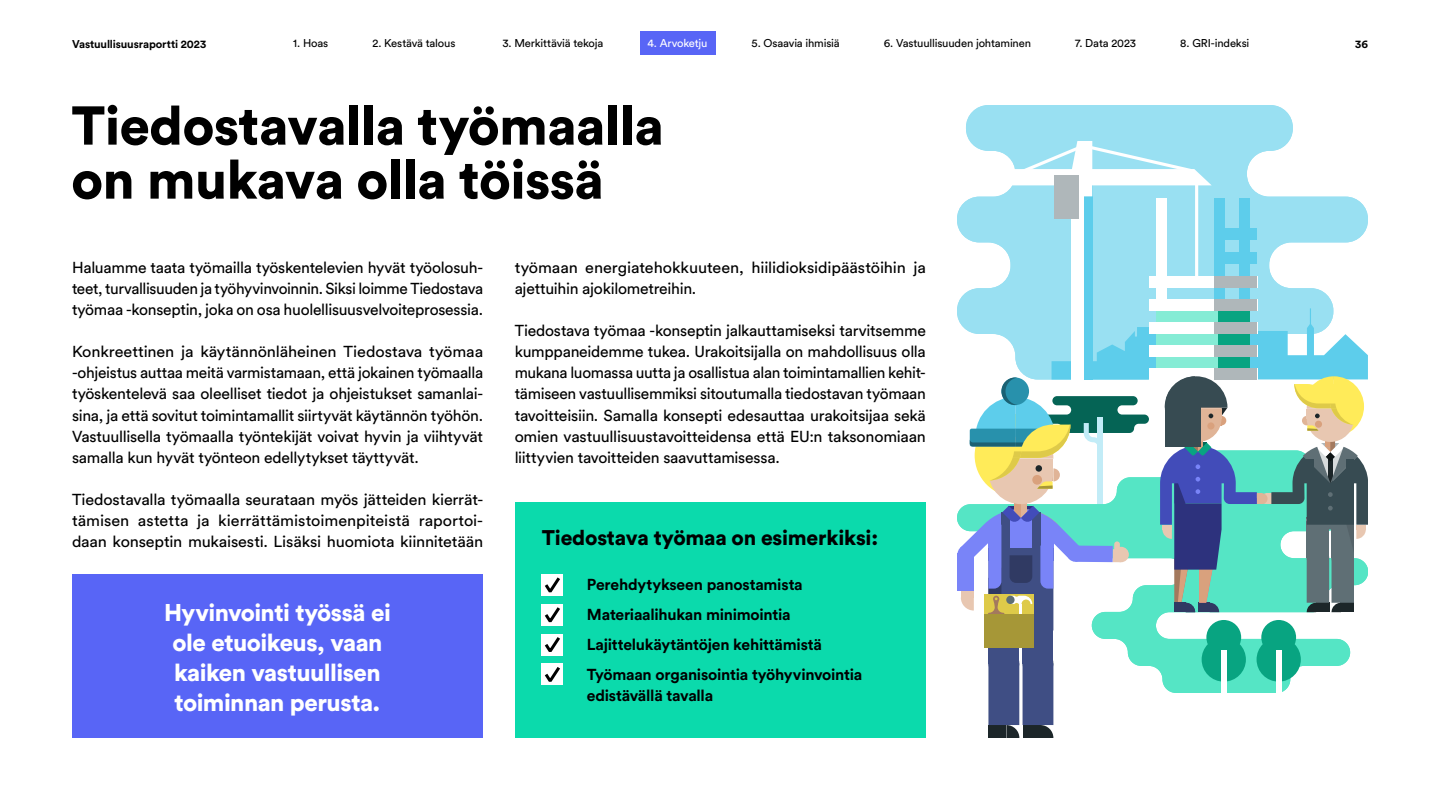
<style>
.page{position:relative;width:1440px;height:810px;background:#fff}
.page>*{position:absolute;margin:0;border:0;box-sizing:border-box;transform-origin:0 0}
.t1{font:900 54px/54px "Circular Std";letter-spacing:-.01em;color:#000}
.quotation{font:900 24px/30px "Circular Std";letter-spacing:-.025em;color:#fff;text-align:center}
.t2{font:900 21px "Circular Std";letter-spacing:-.01em;color:#000}
.leipäteksti_spaced_2{font:15.75px/21.1px "Circular Std";letter-spacing:-.015em;color:#000;text-align:justify}
.Checkboxes_no_space{font:700 15.75px/21.1px "Circular Std";letter-spacing:-.015em;color:#000}
.t3{font:11.25px "Circular Std";letter-spacing:-.015em;color:#000}
.t4{font:700 11.25px "Circular Std";letter-spacing:-.01em;color:#000}
.t5{font:11.25px "Circular Std";letter-spacing:-.02em;color:#fff}
</style>
<div class="page">
<div style="left:640px;top:32px;width:76px;height:23px;background:#5865f6"></div>
<div style="left:515px;top:502px;width:411px;height:236px;background:#0bdaac"></div>
<div style="left:72px;top:575px;width:411px;height:163px;background:#5865f6"></div>
<svg style="left:542px;top:574px;width:21px;height:22px"></svg>
<svg style="left:542px;top:604px;width:21px;height:22px"></svg>
<svg style="left:542px;top:634px;width:21px;height:22px"></svg>
<svg style="left:542px;top:664px;width:21px;height:21px"></svg>
<svg style="left:957px;top:105px;width:411px;height:218px;fill:#99e0f2"></svg>
<div style="left:1240px;top:198px;width:10px;height:110px;background:#5dcdeb"></div>
<div style="left:1214px;top:198px;width:11px;height:110px;background:#5dcdeb"></div>
<div style="left:1149px;top:276px;width:108px;height:12px;background:#fff"></div>
<div style="left:1149px;top:299px;width:108px;height:12px;background:#fff"></div>
<div style="left:1214px;top:276px;width:43px;height:12px;background:#afb7ba"></div>
<div style="left:1214px;top:252px;width:43px;height:11px;background:#5dcdeb"></div>
<div style="left:1214px;top:228px;width:43px;height:11px;background:#5dcdeb"></div>
<div style="left:1214px;top:299px;width:43px;height:12px;background:#afb7ba"></div>
<div style="left:1156px;top:198px;width:11px;height:107px;background:#fff"></div>
<div style="left:1072px;top:185px;width:20px;height:195px;background:#fff"></div>
<div style="left:1084px;top:185px;width:8px;height:195px;background:#5dcdeb"></div>
<svg style="left:998px;top:141px;width:214px;height:55px"></svg>
<div style="left:1055px;top:175px;width:24px;height:44px;background:#afb7ba"></div>
<hr style="left:1195px;top:185px;width:3px;height:91px;background:#fff">
<div style="left:958px;top:554px;width:16px;height:37px;background:#7984f8"></div>
<div style="left:958px;top:546px;width:16px;height:16px;background:#7984f8;border-radius:50%"></div>
<svg style="left:960px;top:308px;width:408px;height:430px"></svg>
<div style="left:984px;top:615px;width:49px;height:33px;background:#a69737"></div>
<p class="t4" style="left:72px;top:37px;width:136px">Vastuullisuusraportti 2023</p>
<p class="t3" style="left:293px;top:37px;width:37px">1. Hoas</p>
<p class="t3" style="left:372px;top:37px;width:85px">2. Kestävä talous</p>
<p class="t3" style="left:502px;top:37px;width:102px">3. Merkittäviä tekoja</p>
<p class="t5" style="left:647px;top:37px;width:62px">4. Arvoketju</p>
<p class="t3" style="left:752px;top:37px;width:90px">5. Osaavia ihmisiä</p>
<p class="t3" style="left:884px;top:37px;width:149px">6. Vastuullisuuden johtaminen</p>
<p class="t3" style="left:1075px;top:37px;width:63px">7. Data 2023</p>
<p class="t3" style="left:1180px;top:37px;width:71px">8. GRI-indeksi</p>
<p class="t4" style="left:1355px;top:37px;width:14px">36</p>
<p class="t1" style="left:71px;top:97px;width:594px">Tiedostavalla työmaalla on mukava olla töissä</p>
<p class="leipäteksti_spaced_2" style="left:72px;top:256px;width:413px">Haluamme taata työmailla työskentelevien hyvät työolosuh&shy;teet, turvallisuuden ja työhyvinvoinnin. Siksi loimme Tiedostava työmaa -konseptin, joka on osa huolellisuusvelvoiteprosessia.</p>
<p class="leipäteksti_spaced_2" style="left:72px;top:341px;width:413px">Konkreettinen ja käytännönläheinen Tiedostava työmaa -ohjeistus auttaa meitä varmistamaan, että jokainen työmaalla työskentelevä saa oleelliset tiedot ja ohjeistukset samanlai&shy;sina, ja että sovitut toimintamallit siirtyvät käytännön työhön.<br>Vastuullisella työmaalla työntekijät voivat hyvin ja viihtyvät samalla kun hyvät työnteon edellytykset täyttyvät.</p>
<p class="leipäteksti_spaced_2" style="left:72px;top:489px;width:413px">Tiedostavalla työmaalla seurataan myös jätteiden kierrät&shy;tämisen astetta ja kierrättämistoimenpiteistä raportoi&shy;daan konseptin mukaisesti. Lisäksi huomiota kiinnitetään</p>
<p class="quotation" style="left:164px;top:597px;width:228px">Hyvinvointi työssä ei ole etuoikeus, vaan kaiken vastuullisen toiminnan perusta.</p>
<p class="leipäteksti_spaced_2" style="left:515px;top:256px;width:413px">työmaan energiatehokkuuteen, hiilidioksidipäästöihin ja ajettuihin ajokilometreihin.</p>
<p class="leipäteksti_spaced_2" style="left:515px;top:320px;width:413px">Tiedostava työmaa -konseptin jalkauttamiseksi tarvitsemme kumppaneidemme tukea. Urakoitsijalla on mahdollisuus olla mukana luomassa uutta ja osallistua alan toimintamallien kehit&shy;tämiseen vastuullisemmiksi sitoutumalla tiedostavan työmaan tavoitteisiin. Samalla konsepti edesauttaa urakoitsijaa sekä omien vastuullisuustavoitteidensa että EU:n taksonomiaan liittyvien tavoitteiden saavuttamisessa.</p>
<h3 class="t2" style="left:542px;top:524px;width:338px">Tiedostava työmaa on esimerkiksi:</h3>
<p class="Checkboxes_no_space" style="left:587px;top:573px;width:217px">Perehdytykseen panostamista</p>
<p class="Checkboxes_no_space" style="left:587px;top:603px;width:205px">Materiaalihukan minimointia</p>
<p class="Checkboxes_no_space" style="left:587px;top:634px;width:237px">Lajittelukäytäntöjen kehittämistä</p>
<p class="Checkboxes_no_space" style="left:587px;top:664px;width:277px">Työmaan organisointia työhyvinvointia edistävällä tavalla</p>
</div>
